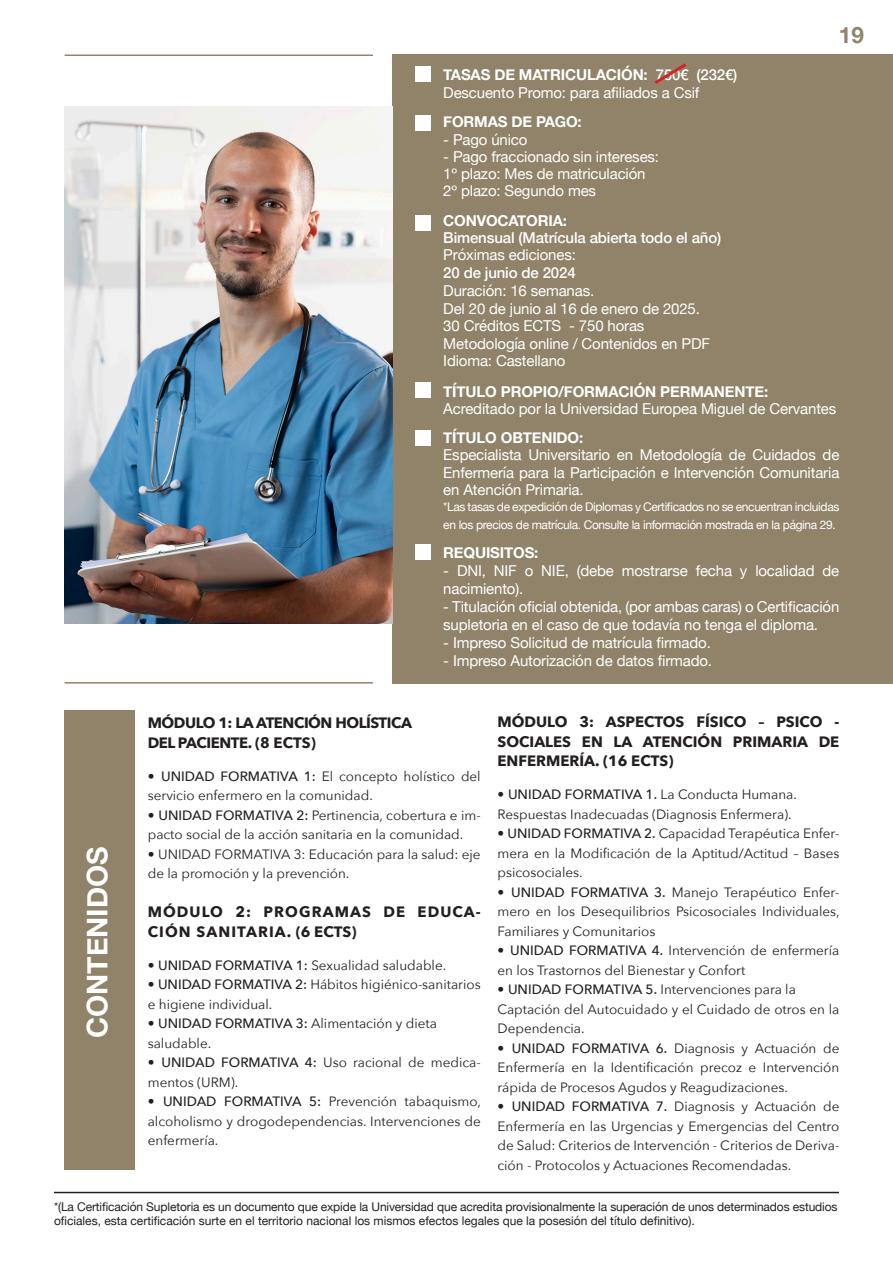
<style>
.page{position:relative;width:893px;height:1263px;background:#fff}
.page>*{position:absolute;margin:0;border:0;box-sizing:border-box;transform-origin:0 0}
.t1{font:700 28.5px "Helvetica Neue";color:#fff}
.t2{font:700 22.5px "Helvetica Neue";color:#90856e}
.t3{font:15px/17.2px "Helvetica Neue";letter-spacing:-.01em;color:#fff}
.t4{font:700 15px "Helvetica Neue";letter-spacing:-.01em;color:#fff}
.t5{font:700 15px/19.5px "Avenir Next";color:#231f20;text-align:justify}
.t6{font:500 15px "Helvetica Neue";letter-spacing:-.01em;color:#fff}
.t7{font:700 15px "Avenir Next";letter-spacing:-.03em;color:#231f20}
.t8{font:700 15px/19.5px "Avenir Next";letter-spacing:.07em;color:#231f20}
.t9{font:13.5px/19.5px "Avenir Next";color:#231f20}
.t10{font:500 13.5px "Avenir Next";color:#231f20}
.t11{font:12px/14.4px "Helvetica Neue";letter-spacing:-.01em;color:#231f20}
.t12{font:12px/17.2px "Helvetica Neue";letter-spacing:-.03em;color:#fff}
.s1{font-weight:500}
.s2{font-family:"Helvetica Neue";font-weight:500}
.s3{font-family:"Helvetica Neue"}
.s4{font-weight:400}
</style>
<div class="page">
<div style="left:392px;top:54px;width:501px;height:629px;background:#908369"></div>
<hr style="left:65px;top:55px;width:308px;height:1px;background:#908369">
<hr style="left:65px;top:682px;width:308px;height:2px;background:#908369">
<hr style="left:54px;top:1192px;width:785px;height:1px;background:#1c2023">
<div style="left:65px;top:710px;width:70px;height:459px;background:#908369"></div>
<img style="left:65px;top:106px;width:327px;height:518px">
<svg style="left:654px;top:63px;width:33px;height:21px"></svg>
<div style="left:415px;top:66px;width:16px;height:16px;background:#fff"></div>
<div style="left:415px;top:115px;width:16px;height:16px;background:#fff"></div>
<div style="left:415px;top:215px;width:16px;height:15px;background:#fff"></div>
<div style="left:415px;top:382px;width:16px;height:15px;background:#fff"></div>
<div style="left:415px;top:430px;width:16px;height:16px;background:#fff"></div>
<div style="left:415px;top:544px;width:16px;height:16px;background:#fff"></div>
<h2 class="t2" style="left:839px;top:18px;width:27px">19</h2>
<h1 class="t1" style="left:75px;top:1038px;width:193px;rotate:-90deg">CONTENIDOS</h1>
<p class="t4" style="left:443px;top:63px;width:296px">TASAS DE MATRICULACIÓN: <span class="s1">750€ (232€)</span></p>
<p class="t3" style="left:443px;top:85px;width:258px">Descuento Promo: para afiliados a Csif</p>
<p class="t4" style="left:443px;top:110px;width:140px">FORMAS DE PAGO:</p>
<p class="t3" style="left:443px;top:132px;width:86px">- Pago único</p>
<p class="t3" style="left:443px;top:149px;width:217px">- Pago fraccionado sin intereses:</p>
<p class="t3" style="left:443px;top:166px;width:204px">1º plazo: Mes de matriculación</p>
<p class="t3" style="left:443px;top:183px;width:154px">2º plazo: Segundo mes</p>
<p class="t4" style="left:443px;top:209px;width:125px">CONVOCATORIA:</p>
<p class="t6" style="left:443px;top:226px;width:280px">Bimensual (Matrícula abierta todo el año)</p>
<p class="t3" style="left:443px;top:247px;width:134px">Próximas ediciones:</p>
<p class="t6" style="left:443px;top:261px;width:134px">20 de junio de 2024</p>
<p class="t3" style="left:443px;top:283px;width:152px">Duración: 16 semanas.</p>
<p class="t3" style="left:443px;top:301px;width:258px">Del 20 de junio al 16 de enero de 2025.</p>
<p class="t3" style="left:443px;top:318px;width:203px">30 Créditos ECTS - 750 horas</p>
<p class="t3" style="left:443px;top:336px;width:268px">Metodología online / Contenidos en PDF</p>
<p class="t3" style="left:443px;top:353px;width:124px">Idioma: Castellano</p>
<p class="t4" style="left:443px;top:380px;width:326px">TÍTULO PROPIO/FORMACIÓN PERMANENTE:</p>
<p class="t3" style="left:443px;top:401px;width:395px">Acreditado por la Universidad Europea Miguel de Cervantes</p>
<p class="t4" style="left:443px;top:426px;width:141px">TÍTULO OBTENIDO:</p>
<p class="t3" style="left:443px;top:447px;width:398px;text-align:justify">Especialista Universitario en Metodología de Cuidados de Enfermería para la Participación e Intervención Comunitaria en Atención Primaria.</p>
<p class="t12" style="left:443px;top:499px;width:398px">*Las tasas de expedición de Diplomas y Certificados no se encuentran incluidas en los precios de matrícula. Consulte la información mostrada en la página 29.</p>
<p class="t4" style="left:443px;top:541px;width:97px">REQUISITOS:</p>
<p class="t3" style="left:443px;top:562px;width:398px;line-height:18px">- DNI, NIF o NIE, (debe mostrarse fecha y localidad de nacimiento).</p>
<p class="t3" style="left:443px;top:598px;width:398px;line-height:18px">- Titulación oficial obtenida, (por ambas caras) o Certificación supletoria en el caso de que todavía no tenga el diploma.</p>
<p class="t3" style="left:443px;top:635px;width:269px">- Impreso Solicitud de matrícula firmado.</p>
<p class="t3" style="left:443px;top:653px;width:270px">- Impreso Autorización de datos firmado.</p>
<p class="t7" style="left:148px;top:710px;width:266px">MÓDULO 1: LA ATENCIÓN HOLÍSTICA</p>
<p class="t7" style="left:148px;top:730px;width:170px">DEL PACIENTE. (8 ECTS)</p>
<p class="t9" style="left:148px;top:766px;width:334px"><span class="s2">•</span> <span class="s1">UNIDAD FORMATIVA 1:</span> El concepto holístico del servicio enfermero en la comunidad.</p>
<p class="t9" style="left:148px;top:805px;width:334px"><span class="s2">•</span> <span class="s1">UNIDAD FORMATIVA 2:</span> Pertinencia, cobertura e im&shy;pacto social de la acción sanitaria en la comunidad.</p>
<p class="t9" style="left:148px;top:844px;width:334px"><span class="s2">•</span> UNIDAD FORMATIVA 3: Educación para la salud: eje de la promoción y la prevención.</p>
<p class="t8" style="left:148px;top:902px;width:334px">MÓDULO 2: PROGRAMAS DE EDUCA-<br>CIÓN SANITARIA. (6 ECTS)</p>
<p class="t9" style="left:148px;top:955px;width:300px"><span class="s2">•</span> <span class="s1">UNIDAD FORMATIVA 1:</span> Sexualidad saludable.</p>
<p class="t9" style="left:148px;top:974px;width:334px"><span class="s2">•</span> <span class="s1">UNIDAD FORMATIVA 2:</span> Hábitos higiénico-sanitarios e higiene individual.</p>
<p class="t9" style="left:148px;top:1013px;width:291px"><span class="s2">•</span> <span class="s1">UNIDAD FORMATIVA 3:</span> Alimentación y dieta</p>
<p class="t9" style="left:148px;top:1033px;width:65px">saludable.</p>
<p class="t9" style="left:148px;top:1052px;width:334px"><span class="s2">•</span> <span class="s1">UNIDAD FORMATIVA 4:</span> Uso racional de medica&shy;mentos (URM).</p>
<p class="t9" style="left:148px;top:1091px;width:335px;text-align:justify"><span class="s2">•</span> <span class="s1">UNIDAD FORMATIVA 5:</span> Prevención tabaquismo, alcoholismo y drogodependencias. Intervenciones de enfermería.</p>
<p class="t5" style="left:497px;top:712px;width:343px">MÓDULO 3: ASPECTOS FÍSICO – PSICO - SOCIALES EN LA ATENCIÓN PRIMARIA DE ENFERMERÍA. (16 ECTS)</p>
<p class="t10" style="left:497px;top:783px;width:301px"><span class="s3">•</span> UNIDAD FORMATIVA 1. <span class="s4">La Conducta Humana.</span></p>
<p class="t9" style="left:497px;top:804px;width:296px">Respuestas Inadecuadas (Diagnosis Enfermera).</p>
<p class="t9" style="left:497px;top:823px;width:343px;text-align:justify"><span class="s2">•</span> <span class="s1">UNIDAD FORMATIVA 2.</span> Capacidad Terapéutica Enfer&shy;mera en la Modificación de la Aptitud/Actitud – Bases psicosociales.</p>
<p class="t9" style="left:497px;top:882px;width:344px;text-align:justify"><span class="s2">•</span> <span class="s1">UNIDAD FORMATIVA 3.</span> Manejo Terapéutico Enfer&shy;mero en los Desequilibrios Psicosociales Individuales, Familiares y Comunitarios</p>
<p class="t9" style="left:497px;top:940px;width:343px"><span class="s2">•</span> <span class="s1">UNIDAD FORMATIVA 4.</span> Intervención de enfermería en los Trastornos del Bienestar y Confort</p>
<p class="t9" style="left:497px;top:979px;width:300px"><span class="s2">•</span> <span class="s1">UNIDAD FORMATIVA 5.</span> Intervenciones para la</p>
<p class="t9" style="left:497px;top:999px;width:343px">Captación del Autocuidado y el Cuidado de otros en la<br>Dependencia.</p>
<p class="t9" style="left:497px;top:1038px;width:343px;text-align:justify"><span class="s2">•</span> <span class="s1">UNIDAD FORMATIVA 6.</span> Diagnosis y Actuación de Enfermería en la Identificación precoz e Intervención rápida de Procesos Agudos y Reagudizaciones.</p>
<p class="t9" style="left:497px;top:1096px;width:343px;text-align:justify"><span class="s2">•</span> <span class="s1">UNIDAD FORMATIVA 7.</span> Diagnosis y Actuación de Enfermería en las Urgencias y Emergencias del Centro de Salud: Criterios de Intervención - Criterios de Deriva&shy;ción - Protocolos y Actuaciones Recomendadas.</p>
<p class="t11" style="left:54px;top:1200px;width:785px">*(La Certificación Supletoria es un documento que expide la Universidad que acredita provisionalmente la superación de unos determinados estudios oficiales, esta certificación surte en el territorio nacional los mismos efectos legales que la posesión del título definitivo).</p>
</div>
